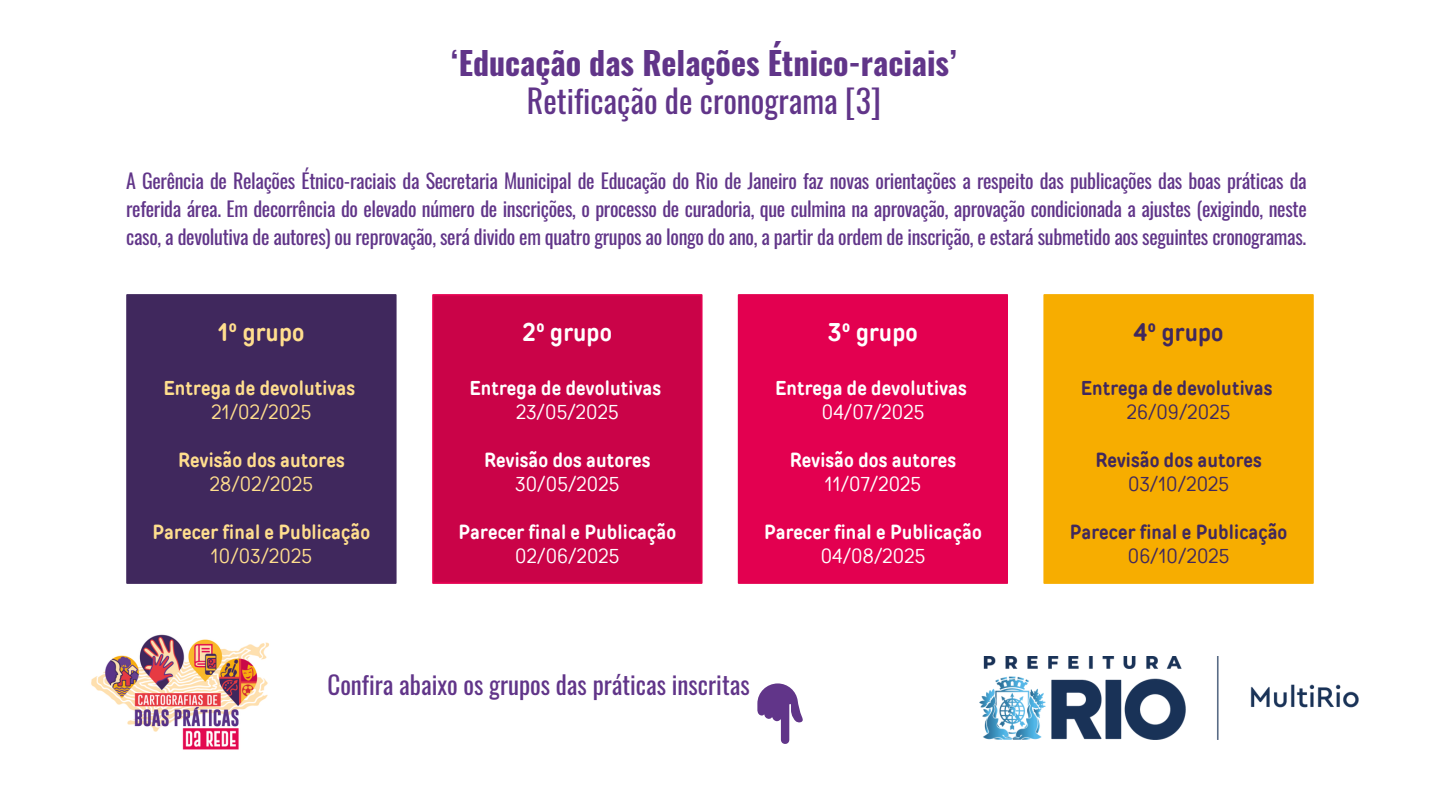
<style>
.page{position:relative;width:1440px;height:810px;background:#fff}
.page>*{position:absolute;margin:0;border:0;box-sizing:border-box;transform-origin:0 0}
.t1{font:700 32px/38.2px "Oswald";color:#613589;text-align:center}
.t2{font:25px "Oswald";color:#613589}
.t3{font:700 25px "TT Rounds Condensed";letter-spacing:.01em;color:#fff}
.t4{font:700 25px "TT Rounds Condensed";letter-spacing:.01em;color:#ffde8e}
.t5{font:700 25px "TT Rounds Condensed";letter-spacing:.01em;color:#40285d}
.t6{font:20px/27.8px "Oswald";letter-spacing:-.015em;color:#613589;text-align:justify}
.t7{font:700 20px "TT Rounds Condensed";letter-spacing:.01em;color:#fff}
.t8{font:700 20px "TT Rounds Condensed";letter-spacing:.01em;color:#ffde8e}
.t9{font:20px "TT Rounds Condensed";letter-spacing:.01em;color:#fff}
.t10{font:700 20px "TT Rounds Condensed";letter-spacing:.01em;color:#40285d}
.t11{font:20px "TT Rounds Condensed";letter-spacing:.01em;color:#ffde8e}
.t12{font:20px "TT Rounds Condensed";letter-spacing:.01em;color:#40285d}
.s1{font-weight:400}
</style>
<div class="page">
<div style="left:126px;top:294px;width:271px;height:290px;background:#40285d"></div>
<img style="left:91px;top:634px;width:178px;height:116px">
<div style="left:432px;top:294px;width:271px;height:290px;background:#ca0348"></div>
<div style="left:738px;top:294px;width:270px;height:290px;background:#e30050"></div>
<div style="left:1043px;top:294px;width:271px;height:290px;background:#f7ad00"></div>
<img style="left:980px;top:657px;width:379px;height:83px">
<svg style="left:757px;top:683px;width:46px;height:61px"></svg>
<p class="t1" style="left:451px;top:43px;width:506px">‘Educação das Relações Étnico-raciais’<br><span class="s1">Retificação de cronograma [3]</span></p>
<p class="t6" style="left:126px;top:166px;width:1182px">A Gerência de Relações Étnico-raciais da Secretaria Municipal de Educação do Rio de Janeiro faz novas orientações a respeito das publicações das boas práticas da referida área. Em decorrência do elevado número de inscrições, o processo de curadoria, que culmina na aprovação, aprovação condicionada a ajustes (exigindo, neste caso, a devolutiva de autores) ou reprovação, será divido em quatro grupos ao longo do ano, a partir da ordem de inscrição, e estará submetido aos seguintes cronogramas.</p>
<h1 class="t4" style="left:218px;top:317px;width:88px">1º grupo</h1>
<p class="t8" style="left:164px;top:376px;width:193px">Entrega de devolutivas</p>
<h2 class="t11" style="left:212px;top:400px;width:101px">21/02/2025</h2>
<p class="t8" style="left:178px;top:448px;width:168px">Revisão dos autores</p>
<p class="t11" style="left:210px;top:472px;width:105px">28/02/2025</p>
<p class="t8" style="left:153px;top:520px;width:219px">Parecer final e Publicação</p>
<p class="t11" style="left:211px;top:544px;width:102px">10/03/2025</p>
<p class="t3" style="left:523px;top:317px;width:91px">2º grupo</p>
<h2 class="t7" style="left:470px;top:376px;width:193px">Entrega de devolutivas</h2>
<p class="t9" style="left:516px;top:400px;width:104px">23/05/2025</p>
<p class="t7" style="left:484px;top:448px;width:168px">Revisão dos autores</p>
<p class="t9" style="left:516px;top:472px;width:105px">30/05/2025</p>
<p class="t7" style="left:459px;top:520px;width:219px">Parecer final e Publicação</p>
<p class="t9" style="left:515px;top:544px;width:106px">02/06/2025</p>
<p class="t3" style="left:828px;top:317px;width:91px">3º grupo</p>
<h2 class="t7" style="left:775px;top:376px;width:193px">Entrega de devolutivas</h2>
<p class="t9" style="left:822px;top:400px;width:104px">04/07/2025</p>
<p class="t7" style="left:790px;top:448px;width:168px">Revisão dos autores</p>
<p class="t9" style="left:825px;top:472px;width:98px">11/07/2025</p>
<p class="t7" style="left:764px;top:520px;width:219px">Parecer final e Publicação</p>
<p class="t9" style="left:821px;top:544px;width:106px">04/08/2025</p>
<p class="t2" style="left:327px;top:665px;width:424px">Confira abaixo os grupos das práticas inscritas</p>
<p class="t5" style="left:1134px;top:317px;width:91px">4º grupo</p>
<h2 class="t10" style="left:1081px;top:376px;width:193px">Entrega de devolutivas</h2>
<p class="t12" style="left:1127px;top:400px;width:105px">26/09/2025</p>
<p class="t10" style="left:1095px;top:448px;width:168px">Revisão dos autores</p>
<p class="t12" style="left:1128px;top:472px;width:102px">03/10/2025</p>
<p class="t10" style="left:1070px;top:520px;width:219px">Parecer final e Publicação</p>
<p class="t12" style="left:1128px;top:544px;width:103px">06/10/2025</p>
</div>
